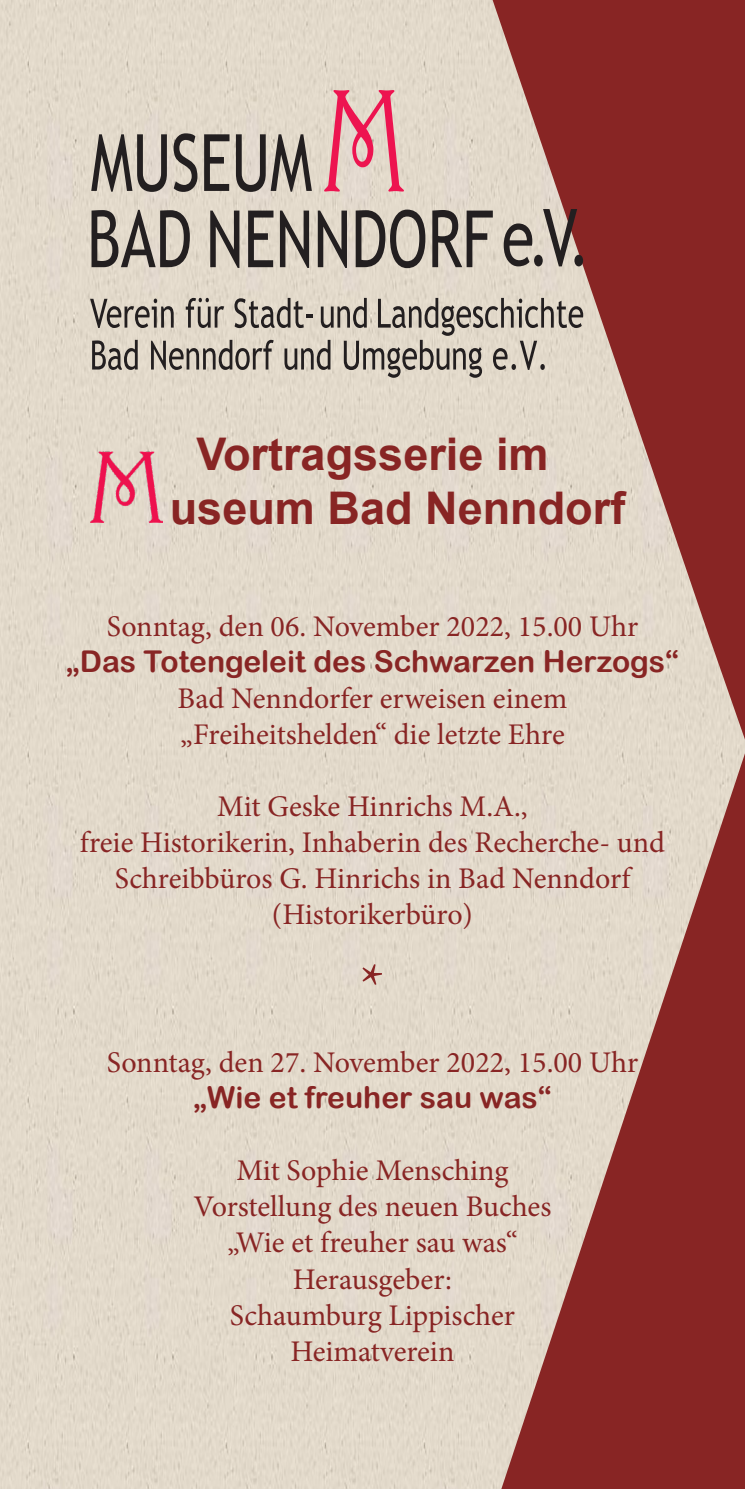
<style>
.page{position:relative;width:745px;height:1489px;background:#fff}
.page>*{position:absolute;margin:0;border:0;box-sizing:border-box;transform-origin:0 0}
.t1{font:60px "Minion Pro";color:#882524}
.t2{font:700 45px "Arial";color:#882524}
.t3{font:30px/36px "Minion Pro";color:#882524;text-align:center}
.t4{font:30px "Arial Rounded MT Bold";color:#882524}
</style>
<div class="page">
<div style="left:0;top:0;width:744px;height:1488px;background:#e3d9cb"></div>
<svg style="left:492px;top:0;width:252px;height:739px;background:#b27972"></svg>
<svg style="left:501px;top:753px;width:243px;height:735px;background:#b57f77"></svg>
<img style="left:90px;top:452px;width:73px;height:70px">
<svg style="left:90px;top:298px;width:493px;height:80px;background:#bab2a6"></svg>
<svg style="left:324px;top:90px;width:79px;height:101px;background:#e59fa6"></svg>
<svg style="left:91px;top:134px;width:76px;height:58px;background:#989189"></svg>
<svg style="left:173px;top:133px;width:24px;height:59px"></svg>
<svg style="left:204px;top:134px;width:25px;height:57px"></svg>
<svg style="left:236px;top:134px;width:76px;height:58px;background:#989189"></svg>
<svg style="left:91px;top:210px;width:99px;height:57px;background:#938c84"></svg>
<svg style="left:210px;top:210px;width:29px;height:58px;background:#8a837c"></svg>
<svg style="left:248px;top:210px;width:25px;height:57px"></svg>
<svg style="left:280px;top:210px;width:29px;height:58px;background:#88817a"></svg>
<svg style="left:317px;top:210px;width:30px;height:58px;background:#8a837c"></svg>
<svg style="left:355px;top:209px;width:70px;height:59px;background:#958e86"></svg>
<svg style="left:432px;top:210px;width:60px;height:57px;background:#948d85"></svg>
<svg style="left:503px;top:209px;width:79px;height:57px;background:#a19289"></svg>
<p class="t2" style="left:196px;top:422px;width:353px">Vortragsserie im</p>
<p class="t2" style="left:170px;top:476px;width:457px">useum Bad Nenndorf</p>
<p class="t3" style="left:107px;top:608px;width:532px">Sonntag, den 06. November 2022, 15.00 Uhr</p>
<p class="t4" style="left:66px;top:643px;width:614px">„Das Totengeleit des Schwarzen Herzogs“</p>
<p class="t3" style="left:177px;top:680px;width:391px">Bad Nenndorfer erweisen einem</p>
<p class="t3" style="left:180px;top:716px;width:386px">„Freiheitshelden“ die letzte Ehre</p>
<p class="t3" style="left:217px;top:788px;width:312px">Mit Geske Hinrichs M.A.,</p>
<p class="t3" style="left:80px;top:824px;width:586px">freie Historikerin, Inhaberin des Recherche- und<br>Schreibbüros G. Hinrichs in Bad Nenndorf</p>
<p class="t3" style="left:272px;top:896px;width:202px">(Historikerbüro)</p>
<p class="t1" style="left:360px;top:944px;width:26px">*</p>
<p class="t3" style="left:107px;top:1044px;width:532px">Sonntag, den 27. November 2022, 15.00 Uhr</p>
<p class="t4" style="left:193px;top:1079px;width:359px">„Wie et freuher sau was“</p>
<p class="t3" style="left:236px;top:1152px;width:273px">Mit Sophie Mensching</p>
<p class="t3" style="left:193px;top:1188px;width:359px">Vorstellung des neuen Buches</p>
<p class="t3" style="left:227px;top:1224px;width:292px">„Wie et freuher sau was“</p>
<p class="t3" style="left:293px;top:1260px;width:160px">Herausgeber:</p>
<p class="t3" style="left:230px;top:1296px;width:286px">Schaumburg Lippischer</p>
<p class="t3" style="left:290px;top:1332px;width:165px">Heimatverein</p>
</div>
